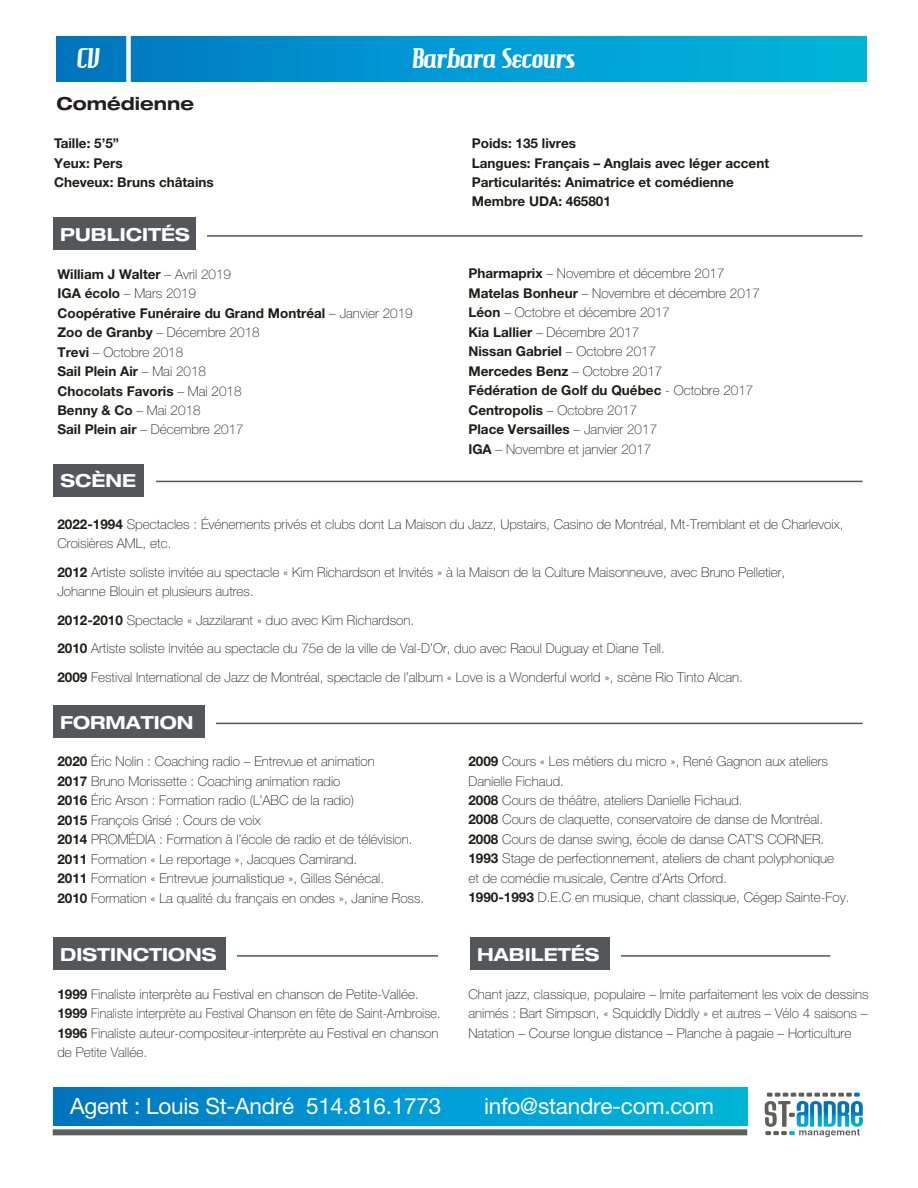
<style>
.page{position:relative;width:918px;height:1188px;background:#fff}
.page>*{position:absolute;margin:0;border:0;box-sizing:border-box;transform-origin:0 0}
.t1{font:27px "Hamburger Heaven";color:#fff}
.t2{font:22.5px "Helvetica Neue LT Std";letter-spacing:-.01em;color:#fff}
.t3{font:700 expanded 18px "Helvetica Neue LT Std";color:#fff}
.t4{font:700 expanded 18px "Helvetica Neue LT Std";color:#231f20}
.t5{font:100 13.5px/19.5px "Helvetica Neue LT Std";color:#1d1d1b}
.t6{font:700 13.5px/19.5px "Helvetica Neue LT Std";color:#1d1d1b}
.s1{font-weight:100}
.s2{font-weight:700}
</style>
<div class="page">
<div style="left:131px;top:37px;width:736px;height:44px;background:linear-gradient(to right,#007ec9,#00b8dc)"></div>
<div style="left:57px;top:37px;width:69px;height:44px;background:#0076be"></div>
<div style="left:54px;top:1087px;width:693px;height:39px;background:linear-gradient(to right,#0077c4,#00b9dd)"></div>
<svg style="left:764px;top:1093px;width:99px;height:44px"></svg>
<div style="left:53px;top:1129px;width:694px;height:6px;background:#5e5e5d"></div>
<div style="left:53px;top:218px;width:143px;height:32px;background:#53575a"></div>
<hr style="left:207px;top:235px;width:656px;height:2px;background:#53575a">
<div style="left:53px;top:705px;width:152px;height:33px;background:#53575a"></div>
<hr style="left:216px;top:723px;width:647px;height:1px;background:#53575a">
<div style="left:53px;top:938px;width:173px;height:32px;background:#53575a"></div>
<hr style="left:237px;top:955px;width:201px;height:2px;background:#53575a">
<div style="left:470px;top:938px;width:140px;height:32px;background:#53575a"></div>
<hr style="left:621px;top:955px;width:209px;height:2px;background:#53575a">
<div style="left:53px;top:465px;width:91px;height:32px;background:#53575a"></div>
<hr style="left:156px;top:481px;width:707px;height:1px;background:#53575a">
<h1 class="t1" style="left:77px;top:42px;width:24px">CV</h1>
<h1 class="t1" style="left:412px;top:42px;width:165px">Barbara Secours</h1>
<h3 class="t4" style="left:56px;top:92px;width:139px">Comédienne</h3>
<p class="t6" style="left:54px;top:133px;width:161px">Taille: 5’5”<br>Yeux: Pers<br>Cheveux: Bruns châtains</p>
<p class="t6" style="left:472px;top:133px;width:299px">Poids: 135 livres<br>Langues: Français – Anglais avec léger accent<br>Particularités: Animatrice et comédienne<br>Membre UDA: 465801</p>
<h3 class="t3" style="left:60px;top:224px;width:131px">PUBLICITÉS</h3>
<p class="t6" style="left:57px;top:264px;width:357px">William J Walter <span class="s1">– Avril 2019<br></span>IGA écolo <span class="s1">– Mars 2019<br></span>Coopérative Funéraire du Grand Montréal <span class="s1">– Janvier 2019<br></span>Zoo de Granby <span class="s1">– Décembre 2018<br></span>Trevi <span class="s1">– Octobre 2018<br></span>Sail Plein Air <span class="s1">– Mai 2018<br></span>Chocolats Favoris <span class="s1">– Mai 2018<br></span>Benny &amp; Co <span class="s1">– Mai 2018<br></span>Sail Plein air <span class="s1">– Décembre 2017</span></p>
<p class="t5" style="left:468px;top:264px;width:293px"><span class="s2">Pharmaprix</span> – Novembre et décembre 2017<br><span class="s2">Matelas Bonheur</span> – Novembre et décembre 2017<br><span class="s2">Léon</span> – Octobre et décembre 2017<br><span class="s2">Kia Lallier</span> – Décembre 2017<br><span class="s2">Nissan Gabriel</span> – Octobre 2017<br><span class="s2">Mercedes Benz</span> – Octobre 2017<br><span class="s2">Fédération de Golf du Québec</span> - Octobre 2017<br><span class="s2">Centropolis</span> – Octobre 2017<br><span class="s2">Place Versailles</span> – Janvier 2017<br><span class="s2">IGA</span> – Novembre et janvier 2017</p>
<h3 class="t3" style="left:61px;top:469px;width:77px">SCÈNE</h3>
<p class="t5" style="left:57px;top:514px;width:788px"><span class="s2">2022-1994</span> Spectacles : Événements privés et clubs dont La Maison du Jazz, Upstairs, Casino de Montréal, Mt-Tremblant et de Charlevoix,<br>Croisières AML, etc.</p>
<p class="t5" style="left:57px;top:562px;width:729px"><span class="s2">2012</span> Artiste soliste invitée au spectacle « Kim Richardson et Invités » à la Maison de la Culture Maisonneuve, avec Bruno Pelletier,<br>Johanne Blouin et plusieurs autres.</p>
<p class="t5" style="left:57px;top:605px;width:687px;line-height:28.5px"><span class="s2">2012-2010</span> Spectacle « Jazzilarant » duo avec Kim Richardson.<br><span class="s2">2010</span> Artiste soliste invitée au spectacle du 75e de la ville de Val-D’Or, duo avec Raoul Duguay et Diane Tell.<br><span class="s2">2009</span> Festival International de Jazz de Montréal, spectacle de l’album « Love is a Wonderful world », scène Rio Tinto Alcan.</p>
<h3 class="t3" style="left:60px;top:711px;width:135px">FORMATION</h3>
<p class="t5" style="left:57px;top:751px;width:368px"><span class="s2">2020</span> Éric Nolin : Coaching radio – Entrevue et animation<br><span class="s2">2017</span> Bruno Morissette : Coaching animation radio<br><span class="s2">2016</span> Éric Arson : Formation radio (L’ABC de la radio)<br><span class="s2">2015</span> François Grisé : Cours de voix<br><span class="s2">2014</span> PROMÉDIA : Formation à l’école de radio et de télévision.<br><span class="s2">2011</span> Formation « Le reportage », Jacques Camirand.<br><span class="s2">2011</span> Formation « Entrevue journalistique », Gilles Sénécal.<br><span class="s2">2010</span> Formation « La qualité du français en ondes », Janine Ross.</p>
<p class="t5" style="left:468px;top:751px;width:382px"><span class="s2">2009</span> Cours « Les métiers du micro », René Gagnon aux ateliers Danielle Fichaud.<br><span class="s2">2008</span> Cours de théâtre, ateliers Danielle Fichaud.<br><span class="s2">2008</span> Cours de claquette, conservatoire de danse de Montréal.<br><span class="s2">2008</span> Cours de danse swing, école de danse CAT’S CORNER.<br><span class="s2">1993</span> Stage de perfectionnement, ateliers de chant polyphonique<br>et de comédie musicale, Centre d’Arts Orford.<br><span class="s2">1990-1993</span> D.E.C en musique, chant classique, Cégep Sainte-Foy.</p>
<h3 class="t3" style="left:60px;top:944px;width:158px">DISTINCTIONS</h3>
<h3 class="t3" style="left:477px;top:944px;width:124px">HABILETÉS</h3>
<p class="t5" style="left:57px;top:984px;width:385px"><span class="s2">1999</span> Finaliste interprète au Festival en chanson de Petite-Vallée.<br><span class="s2">1999</span> Finaliste interprète au Festival Chanson en fête de Saint-Ambroise.<br><span class="s2">1996</span> Finaliste auteur-compositeur-interprète au Festival en chanson de Petite Vallée.</p>
<p class="t5" style="left:468px;top:984px;width:402px;text-align:justify">Chant jazz, classique, populaire – Imite parfaitement les voix de dessins animés : Bart Simpson, « Squiddly Diddly » et autres – Vélo 4 saisons – Natation – Course longue distance – Planche à pagaie – Horticulture</p>
<h2 class="t2" style="left:70px;top:1093px;width:373px">Agent : Louis St-André 514.816.1773</h2>
<h2 class="t2" style="left:484px;top:1093px;width:232px">info@standre-com.com</h2>
</div>
